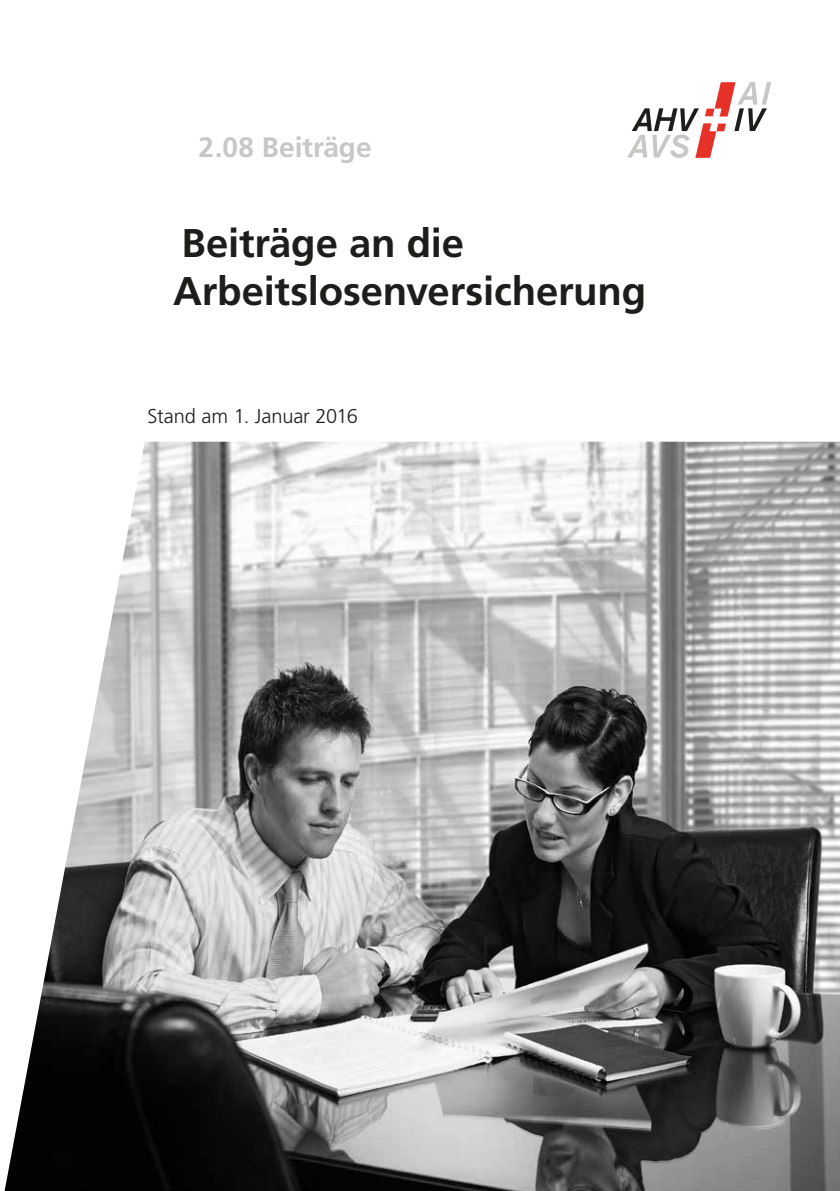
<style>
.page{position:relative;width:840px;height:1191px;background:#fff}
.page>*{position:absolute;margin:0;border:0;box-sizing:border-box;transform-origin:0 0}
.MB_Gruppe_Titelseite{font:700 40px "Frutiger";letter-spacing:-.005em;color:#1d1d1b}
.MB_Gruppe_Titelseite-2{font:700 28px "Frutiger";color:#c7c7c6}
.MB_Gruppe_Titelseite-3{font:300 20px "Frutiger";letter-spacing:-.005em;color:#1d1d1b}
</style>
<div class="page">
<svg style="left:627px;top:82px;width:143px;height:76px"></svg>
<img style="left:4px;top:442px;width:835px;height:749px">
<p class="MB_Gruppe_Titelseite-2" style="left:198px;top:131px;width:174px">2.08 Beiträge</p>
<p class="MB_Gruppe_Titelseite" style="left:181px;top:219px;width:284px">Beiträge an die</p>
<p class="MB_Gruppe_Titelseite" style="left:173px;top:268px;width:474px">Arbeitslosenversicherung</p>
<p class="MB_Gruppe_Titelseite-3" style="left:147px;top:405px;width:212px">Stand am 1. Januar 2016</p>
</div>
